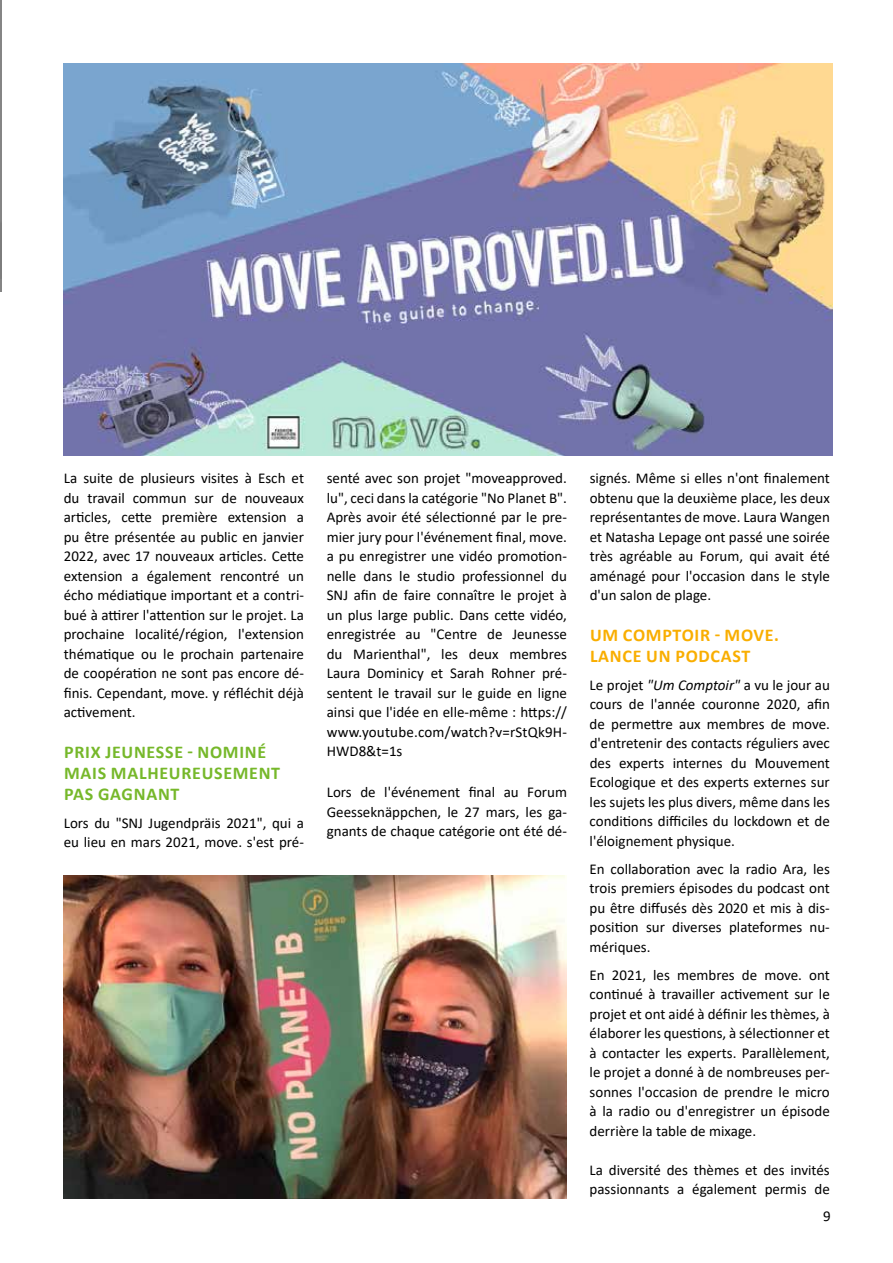
<style>
.page{position:relative;width:893px;height:1263px;background:#fff}
.page>*{position:absolute;margin:0;border:0;box-sizing:border-box;transform-origin:0 0}
.t1{font:700 18px/21px "Calibri";letter-spacing:.04em;color:#76b82a}
.t2{font:700 18px/21px "Calibri";letter-spacing:.04em;color:#f9ae00}
.t3{font:15px/19.5px "Calibri";color:#000;text-align:justify}
.s1{font-style:italic}
</style>
<div class="page">
<img style="left:0;top:0;width:1px;height:292px">
<img style="left:64px;top:875px;width:503px;height:323px">
<img style="left:64px;top:64px;width:768px;height:391px">
<p class="t3" style="left:64px;top:468px;width:242px">La suite de plusieurs visites à Esch et du travail commun sur de nouveaux articles, cette première extension a pu être présentée au public en janvier 2022, avec 17 nouveaux articles. Cette extension a également rencontré un écho médiatique important et a contri&shy;bué à attirer l'attention sur le projet. La prochaine localité/région, l'extension thématique ou le prochain partenaire de coopération ne sont pas encore dé&shy;finis. Cependant, move. y réfléchit déjà activement.</p>
<p class="t1" style="left:64px;top:741px;width:218px">PRIX JEUNESSE - NOMINÉ<br>MAIS MALHEUREUSEMENT<br>PAS GAGNANT</p>
<p class="t3" style="left:64px;top:813px;width:242px">Lors du "SNJ Jugendpräis 2021", qui a eu lieu en mars 2021, move. s'est pré-</p>
<p class="t3" style="left:327px;top:468px;width:242px">senté avec son projet "moveapproved. lu", ceci dans la catégorie "No Planet B".<br>Après avoir été sélectionné par le pre&shy;mier jury pour l'événement final, move. a pu enregistrer une vidéo promotion&shy;nelle dans le studio professionnel du SNJ afin de faire connaître le projet à un plus large public. Dans cette vidéo, enregistrée au "Centre de Jeunesse du Marienthal", les deux membres Laura Dominicy et Sarah Rohner pré&shy;sentent le travail sur le guide en ligne ainsi que l'idée en elle-même : https:// www.youtube.com/watch?v=rStQk9H-HWD8&amp;t=1s</p>
<p class="t3" style="left:327px;top:782px;width:242px">Lors de l'événement final au Forum Geesseknäppchen, le 27 mars, les ga&shy;gnants de chaque catégorie ont été dé-</p>
<p class="t3" style="left:590px;top:468px;width:242px">signés. Même si elles n'ont finalement obtenu que la deuxième place, les deux représentantes de move. Laura Wangen et Natasha Lepage ont passé une soirée très agréable au Forum, qui avait été aménagé pour l'occasion dans le style d'un salon de plage.</p>
<p class="t2" style="left:590px;top:624px;width:190px">UM COMPTOIR - MOVE.<br>LANCE UN PODCAST</p>
<p class="t3" style="left:590px;top:675px;width:242px">Le projet <span class="s1">"Um Comptoir"</span> a vu le jour au cours de l'année couronne 2020, afin de permettre aux membres de move. d'entretenir des contacts réguliers avec des experts internes du Mouvement Ecologique et des experts externes sur les sujets les plus divers, même dans les conditions difficiles du lockdown et de l'éloignement physique.</p>
<p class="t3" style="left:590px;top:859px;width:242px">En collaboration avec la radio Ara, les trois premiers épisodes du podcast ont pu être diffusés dès 2020 et mis à dis&shy;position sur diverses plateformes nu&shy;mériques.</p>
<p class="t3" style="left:590px;top:965px;width:242px">En 2021, les membres de move. ont continué à travailler activement sur le projet et ont aidé à définir les thèmes, à élaborer les questions, à sélectionner et à contacter les experts. Parallèlement, le projet a donné à de nombreuses per&shy;sonnes l'occasion de prendre le micro à la radio ou d'enregistrer un épisode derrière la table de mixage.</p>
<p class="t3" style="left:590px;top:1160px;width:242px">La diversité des thèmes et des invités passionnants a également permis de</p>
<p class="t3" style="left:823px;top:1206px;width:9px">9</p>
</div>
